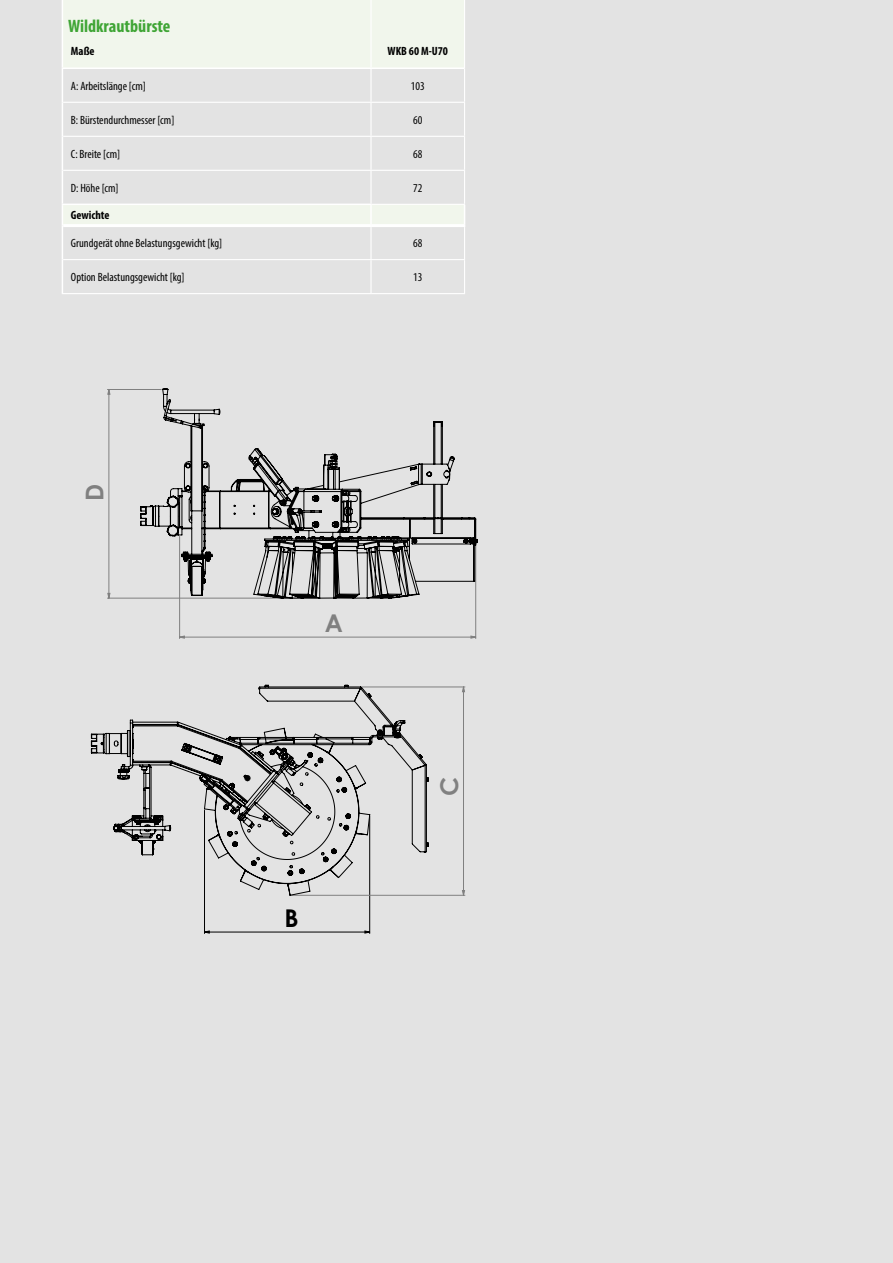
<style>
.page{position:relative;width:893px;height:1263px;background:#e3e3e3}
.page>*{position:absolute;margin:0;border:0;box-sizing:border-box;transform-origin:0 0}
.t1{font:700 24.45px "Century Gothic";color:#808080}
.t2{font:700 24.45px "Century Gothic";color:#000}
.t3{font:700 condensed 18px "Myriad Pro";color:#3fa535}
.t4{font:condensed 12px "Myriad Pro";color:#000}
.t5{font:700 condensed 12px "Myriad Pro";color:#000}
</style>
<div class="page">
<svg style="left:63px;top:0;width:401px;height:224px"></svg>
<hr style="left:63px;top:136px;width:308px;height:1px;background:#fff">
<hr style="left:63px;top:170px;width:308px;height:1px;background:#fff">
<hr style="left:63px;top:102px;width:308px;height:1px;background:#fff">
<hr style="left:63px;top:259px;width:308px;height:1px;background:#fff">
<hr style="left:62px;top:293px;width:309px;height:1px;background:#fff">
<svg style="left:370px;top:205px;width:2px;height:19px"></svg>
<svg style="left:464px;top:205px;width:1px;height:19px"></svg>
<hr style="left:63px;top:224px;width:308px;height:3px;background:#fff">
<hr style="left:370px;top:69px;width:2px;height:33px;background:#fff">
<hr style="left:464px;top:68px;width:1px;height:34px;background:#fff">
<hr style="left:370px;top:103px;width:2px;height:33px;background:#fff">
<hr style="left:464px;top:103px;width:1px;height:33px;background:#fff">
<hr style="left:370px;top:137px;width:2px;height:33px;background:#fff">
<hr style="left:464px;top:137px;width:1px;height:33px;background:#fff">
<hr style="left:370px;top:171px;width:2px;height:33px;background:#fff">
<hr style="left:464px;top:171px;width:1px;height:33px;background:#fff">
<hr style="left:371px;top:102px;width:94px;height:1px;background:#fff">
<hr style="left:371px;top:136px;width:94px;height:1px;background:#fff">
<hr style="left:371px;top:170px;width:94px;height:1px;background:#fff">
<hr style="left:372px;top:204px;width:93px;height:1px;background:#fff">
<hr style="left:371px;top:224px;width:94px;height:3px;background:#fff">
<hr style="left:370px;top:227px;width:2px;height:32px;background:#fff">
<hr style="left:464px;top:227px;width:1px;height:32px;background:#fff">
<hr style="left:370px;top:260px;width:2px;height:33px;background:#fff">
<hr style="left:464px;top:260px;width:1px;height:33px;background:#fff">
<hr style="left:371px;top:259px;width:94px;height:1px;background:#fff">
<hr style="left:371px;top:293px;width:94px;height:1px;background:#fff">
<hr style="left:370px;top:0;width:2px;height:67px;background:#fff">
<hr style="left:464px;top:0;width:1px;height:68px;background:#fff">
<hr style="left:62px;top:67px;width:309px;height:2px;background:#fff">
<hr style="left:371px;top:67px;width:93px;height:2px;background:#fff">
<hr style="left:62px;top:0;width:1px;height:67px;background:#fff">
<hr style="left:62px;top:69px;width:1px;height:33px;background:#fff">
<hr style="left:62px;top:102px;width:1px;height:34px;background:#fff">
<hr style="left:62px;top:136px;width:1px;height:34px;background:#fff">
<hr style="left:62px;top:170px;width:1px;height:34px;background:#fff">
<svg style="left:62px;top:205px;width:1px;height:21px"></svg>
<hr style="left:62px;top:226px;width:1px;height:34px;background:#fff">
<hr style="left:62px;top:260px;width:1px;height:33px;background:#fff">
<hr style="left:62px;top:204px;width:310px;height:1px;background:#fff">
<hr style="left:179px;top:536px;width:1px;height:102px;background:#808080">
<hr style="left:475px;top:546px;width:1px;height:92px;background:#808080">
<hr style="left:107px;top:598px;width:211px;height:1px;background:#808080">
<hr style="left:107px;top:389px;width:54px;height:1px;background:#808080">
<svg style="left:180px;top:636px;width:295px;height:2px"></svg>
<svg style="left:108px;top:390px;width:2px;height:208px"></svg>
<svg style="left:140px;top:388px;width:338px;height:211px"></svg>
<hr style="left:204px;top:810px;width:1px;height:123px;background:#000">
<hr style="left:369px;top:816px;width:1px;height:117px;background:#000">
<hr style="left:291px;top:895px;width:174px;height:1px;background:#808080">
<hr style="left:362px;top:687px;width:103px;height:1px;background:#808080">
<svg style="left:205px;top:931px;width:164px;height:2px"></svg>
<svg style="left:462px;top:687px;width:3px;height:208px"></svg>
<svg style="left:91px;top:685px;width:338px;height:211px"></svg>
<h2 class="t3" style="left:68px;top:15px;width:104px">Wildkrautbürste</h2>
<p class="t5" style="left:71px;top:44px;width:25px">Maße</p>
<p class="t5" style="left:387px;top:44px;width:62px">WKB 60 M-U70</p>
<p class="t4" style="left:71px;top:79px;width:77px">A: Arbeitslänge [cm]</p>
<p class="t4" style="left:411px;top:79px;width:15px">103</p>
<p class="t4" style="left:71px;top:113px;width:105px">B: Bürstendurchmesser [cm]</p>
<p class="t4" style="left:413px;top:113px;width:11px">60</p>
<p class="t4" style="left:71px;top:147px;width:51px">C: Breite [cm]</p>
<p class="t4" style="left:413px;top:147px;width:11px">68</p>
<p class="t4" style="left:71px;top:181px;width:49px">D: Höhe [cm]</p>
<p class="t4" style="left:413px;top:181px;width:11px">72</p>
<p class="t5" style="left:71px;top:208px;width:40px">Gewichte</p>
<p class="t4" style="left:71px;top:236px;width:153px">Grundgerät ohne Belastungsgewicht [kg]</p>
<p class="t4" style="left:413px;top:236px;width:11px">68</p>
<p class="t4" style="left:71px;top:270px;width:115px">Option Belastungsgewicht [kg]</p>
<p class="t4" style="left:413px;top:270px;width:11px">13</p>
<h1 class="t1" style="left:76px;top:500px;width:19px;rotate:-90deg">D</h1>
<h1 class="t1" style="left:325px;top:604px;width:20px">A</h1>
<h1 class="t2" style="left:284px;top:899px;width:16px">B</h1>
<h1 class="t1" style="left:431px;top:796px;width:21px;rotate:-90deg">C</h1>
</div>
